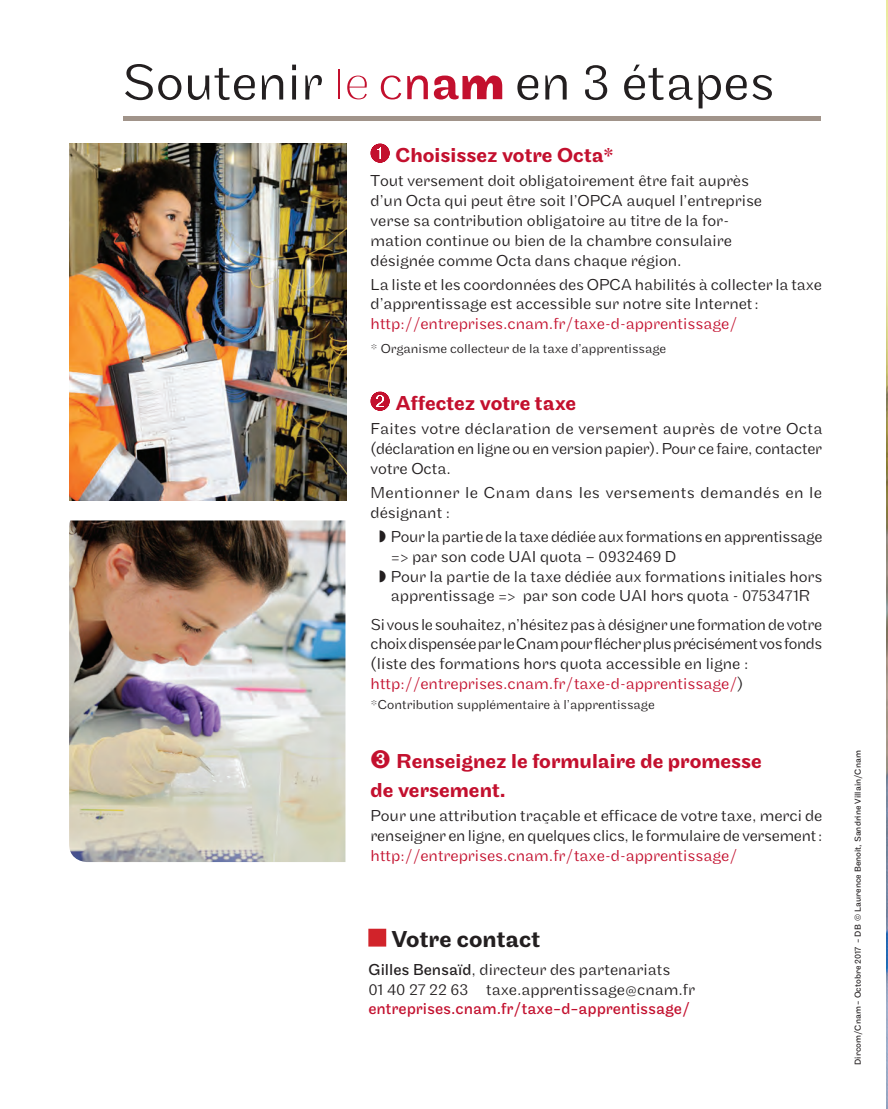
<style>
.page{position:relative;width:888px;height:1109px;background:#fff}
.page>*{position:absolute;margin:0;border:0;box-sizing:border-box;transform-origin:0 0}
.t1{font:300 52.5px "Maple";color:#231f20}
.t2{font:500 24px "Maple";color:#231f20}
.t3{font:500 21px "Maple";color:#c3102e}
.t4{font:300 16.5px/19.8px "Maple";color:#231f20}
.t5{font:300 16.5px "Maple";color:#c3102e}
.t6{font:16.5px/19.8px "Maple";color:#c3102e}
.t7{font:300 16.5px/19.8px "Maple";letter-spacing:.025em;color:#231f20}
.t8{font:300 13.5px "Maple";color:#231f20}
.Texte_intro_formatio{font:9px "Maple";color:#231f20}
.s1{color:#231f20}
.s2{font-weight:400}
.s3{font-weight:300;color:#231f20}
</style>
<div class="page">
<img style="left:69px;top:144px;width:278px;height:356px">
<img style="left:69px;top:520px;width:276px;height:342px">
<svg style="left:371px;top:144px;width:18px;height:19px"></svg>
<svg style="left:371px;top:392px;width:18px;height:19px"></svg>
<hr style="left:124px;top:117px;width:697px;height:4px;background:#a1948a">
<svg style="left:347px;top:76px;width:20px;height:23px"></svg>
<hr style="left:338px;top:69px;width:2px;height:30px;background:#c3102e">
<svg style="left:381px;top:76px;width:20px;height:24px"></svg>
<svg style="left:407px;top:75px;width:21px;height:24px"></svg>
<svg style="left:434px;top:76px;width:68px;height:24px"></svg>
<div style="left:368px;top:929px;width:18px;height:18px;background:#d1232a;border:2px solid #d1232a"></div>
<img style="left:886px;top:3px;width:2px;height:1103px">
<p class="t1" style="left:122px;top:52px;width:203px">Soutenir</p>
<p class="t1" style="left:515px;top:52px;width:261px">en 3 étapes</p>
<p class="t3" style="left:395px;top:143px;width:220px">Choisissez votre Octa*</p>
<p class="t4" style="left:371px;top:171px;width:393px">Tout versement doit obligatoirement être fait auprès d’un Octa qui peut être soit l’OPCA auquel l’entreprise verse sa contribution obligatoire au titre de la for&shy;mation continue ou bien de la chambre consulaire désignée comme Octa dans chaque région.</p>
<p class="t4" style="left:371px;top:274px;width:453px">La liste et les coordonnées des OPCA habilités à collecter la taxe d’apprentissage est accessible sur notre site Internet:</p>
<p class="t5" style="left:371px;top:314px;width:368px">http://entreprises.cnam.fr/taxe-d-apprentissage/</p>
<p class="t8" style="left:371px;top:341px;width:297px">* Organisme collecteur de la taxe d’apprentissage</p>
<p class="t3" style="left:395px;top:391px;width:182px">Affectez votre taxe</p>
<p class="t4" style="left:371px;top:419px;width:453px;text-align:justify">Faites votre déclaration de versement auprès de votre Octa (déclaration en ligne ou en version papier). Pour ce faire, contacter votre Octa.</p>
<p class="t7" style="left:371px;top:483px;width:453px">Mentionner le Cnam dans les versements demandés en le désignant :</p>
<p class="t4" style="left:391px;top:527px;width:433px;text-indent:-12px">◗ Pour la partie de la taxe dédiée aux formations en apprentissage =&gt; par son code UAI quota – 0932469 D</p>
<p class="t4" style="left:379px;top:566px;width:445px;text-align:center">◗ Pour la partie de la taxe dédiée aux formations initiales hors apprentissage =&gt; par son code UAI hors quota - 0753471R</p>
<p class="t4" style="left:371px;top:614px;width:453px;text-align:justify">Si vous le souhaitez, n’hésitez pas à désigner une formation de votre choix dispensée par le Cnam pour flécher plus précisément vos fonds (liste des formations hors quota accessible en ligne :</p>
<p class="t5" style="left:371px;top:674px;width:374px">http://entreprises.cnam.fr/taxe-d-apprentissage/<span class="s1">)</span></p>
<p class="t8" style="left:371px;top:697px;width:286px">*Contribution supplémentaire à l’apprentissage</p>
<p class="t3" style="left:371px;top:749px;width:393px">➌ Renseignez le formulaire de promesse</p>
<p class="t3" style="left:371px;top:778px;width:137px">de versement.</p>
<p class="t4" style="left:371px;top:806px;width:453px">Pour une attribution traçable et efficace de votre taxe, merci de renseigner en ligne, en quelques clics, le formulaire de versement:</p>
<p class="t5" style="left:371px;top:846px;width:368px">http://entreprises.cnam.fr/taxe-d-apprentissage/</p>
<p class="t2" style="left:391px;top:925px;width:150px">Votre contact</p>
<p class="t4" style="left:368px;top:960px;width:303px"><span class="s2">Gilles Bensaïd</span>, directeur des partenariats</p>
<p class="t6" style="left:368px;top:980px;width:328px"><span class="s3">01 40 27 22 63 taxe.apprentissage@cnam.fr </span>entreprises.cnam.fr/taxe-d-apprentissage/</p>
<p class="Texte_intro_formatio" style="left:853px;top:1065px;width:316px;rotate:-90deg">Dircom/Cnam - Octobre 2017 - DB © Laurence Benoit, Sandrine Villain/Cnam</p>
</div>
